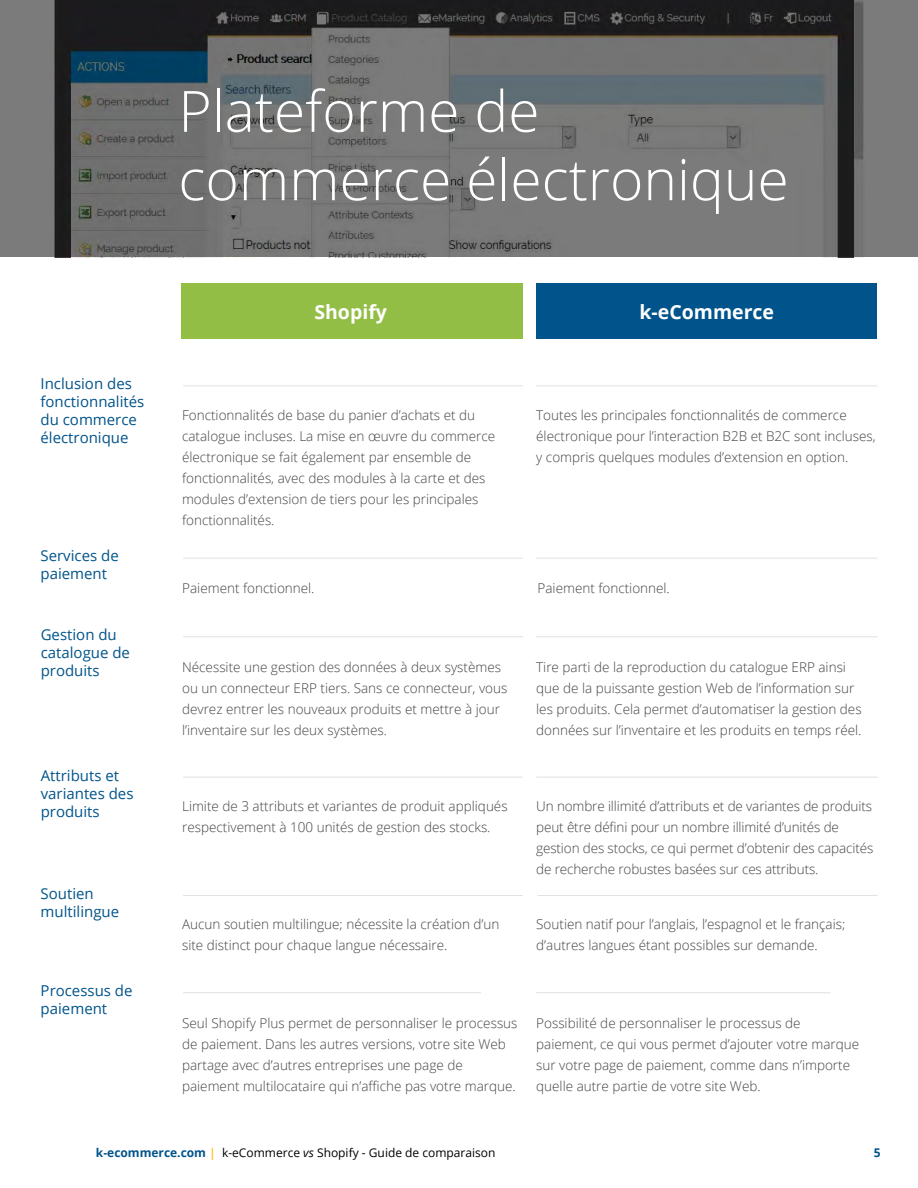
<style>
.page{position:relative;width:918px;height:1188px;background:#fff}
.page>*{position:absolute;margin:0;border:0;box-sizing:border-box;transform-origin:0 0}
.t1{font:300 57px/68.4px "Open Sans";color:#fff}
.t2{font:700 19.5px "Open Sans";color:#fff}
.t3{font:15px/18px "Open Sans";color:#00548b}
.t4{font:300 13.5px/21px "Open Sans";color:#424242}
.t5{font:12px "Open Sans";color:#000}
.t6{font:700 12px "Open Sans";color:#00548b}
.s1{font-weight:700;color:#00548b}
.s2{font-weight:700;color:#ffc52b}
.s3{font-style:italic}
</style>
<div class="page">
<hr style="left:183px;top:558px;width:340px;height:1px;background:#e2e1e1">
<hr style="left:536px;top:558px;width:342px;height:1px;background:#e2e1e1">
<hr style="left:183px;top:636px;width:340px;height:1px;background:#e2e1e1">
<hr style="left:183px;top:777px;width:340px;height:1px;background:#e2e1e1">
<hr style="left:183px;top:895px;width:340px;height:1px;background:#e2e1e1">
<hr style="left:183px;top:992px;width:298px;height:1px;background:#e2e1e1">
<hr style="left:536px;top:636px;width:342px;height:1px;background:#e2e1e1">
<hr style="left:536px;top:777px;width:342px;height:1px;background:#e2e1e1">
<hr style="left:538px;top:895px;width:340px;height:1px;background:#e2e1e1">
<hr style="left:536px;top:992px;width:294px;height:1px;background:#e2e1e1">
<hr style="left:183px;top:386px;width:340px;height:1px;background:#e2e1e1">
<hr style="left:536px;top:386px;width:341px;height:1px;background:#e2e1e1">
<div style="left:536px;top:284px;width:341px;height:55px;background:#00548b"></div>
<div style="left:181px;top:284px;width:341px;height:55px;background:#93be45"></div>
<svg style="left:0;top:0;width:918px;height:257px;background:#646667"></svg>
<h1 class="t1" style="left:178px;top:75px;width:612px">Plateforme de commerce électronique</h1>
<p class="t3" style="left:40px;top:374px;width:105px">Inclusion des fonctionnalités du commerce électronique</p>
<p class="t3" style="left:41px;top:547px;width:80px">Services de paiement</p>
<p class="t3" style="left:41px;top:626px;width:91px">Gestion du catalogue de produits</p>
<p class="t3" style="left:41px;top:766px;width:94px">Attributs et variantes des produits</p>
<p class="t3" style="left:41px;top:884px;width:80px">Soutien multilingue</p>
<p class="t3" style="left:41px;top:982px;width:93px">Processus de paiement</p>
<h2 class="t2" style="left:314px;top:298px;width:74px">Shopify</h2>
<h2 class="t2" style="left:640px;top:299px;width:136px">k-eCommerce</h2>
<p class="t4" style="left:182px;top:404px;width:315px">Fonctionnalités de base du panier d’achats et du catalogue incluses. La mise en œuvre du commerce électronique se fait également par ensemble de fonctionnalités, avec des modules à la carte et des modules d’extension de tiers pour les principales fonctionnalités.</p>
<p class="t4" style="left:182px;top:577px;width:134px">Paiement fonctionnel.</p>
<p class="t4" style="left:536px;top:404px;width:341px">Toutes les principales fonctionnalités de commerce électronique pour l’interaction B2B et B2C sont incluses, y compris quelques modules d’extension en option.</p>
<p class="t4" style="left:538px;top:577px;width:134px">Paiement fonctionnel.</p>
<p class="t4" style="left:182px;top:656px;width:327px">Nécessite une gestion des données à deux systèmes ou un connecteur ERP tiers. Sans ce connecteur, vous devrez entrer les nouveaux produits et mettre à jour l’inventaire sur les deux systèmes.</p>
<p class="t4" style="left:536px;top:656px;width:327px">Tire parti de la reproduction du catalogue ERP ainsi que de la puissante gestion Web de l’information sur les produits. Cela permet d’automatiser la gestion des données sur l’inventaire et les produits en temps réel.</p>
<p class="t4" style="left:182px;top:795px;width:327px">Limite de 3 attributs et variantes de produit appliqués respectivement à 100 unités de gestion des stocks.</p>
<p class="t4" style="left:536px;top:795px;width:339px">Un nombre illimité d’attributs et de variantes de produits peut être défini pour un nombre illimité d’unités de gestion des stocks, ce qui permet d’obtenir des capacités de recherche robustes basées sur ces attributs.</p>
<p class="t4" style="left:182px;top:913px;width:319px">Aucun soutien multilingue; nécessite la création d’un site distinct pour chaque langue nécessaire.</p>
<p class="t4" style="left:536px;top:913px;width:311px">Soutien natif pour l’anglais, l’espagnol et le français; d’autres langues étant possibles sur demande.</p>
<p class="t4" style="left:182px;top:1012px;width:337px">Seul Shopify Plus permet de personnaliser le processus de paiement. Dans les autres versions, votre site Web partage avec d’autres entreprises une page de paiement multilocataire qui n’affiche pas votre marque.</p>
<p class="t4" style="left:536px;top:1012px;width:325px">Possibilité de personnaliser le processus de paiement, ce qui vous permet d’ajouter votre marque sur votre page de paiement, comme dans n’importe quelle autre partie de votre site Web.</p>
<p class="t5" style="left:96px;top:1145px;width:401px"><span class="s1">k-ecommerce.com</span> <span class="s2">|</span> k-eCommerce <span class="s3">vs</span> Shopify - Guide de comparaison</p>
<p class="t6" style="left:874px;top:1145px;width:8px">5</p>
</div>
